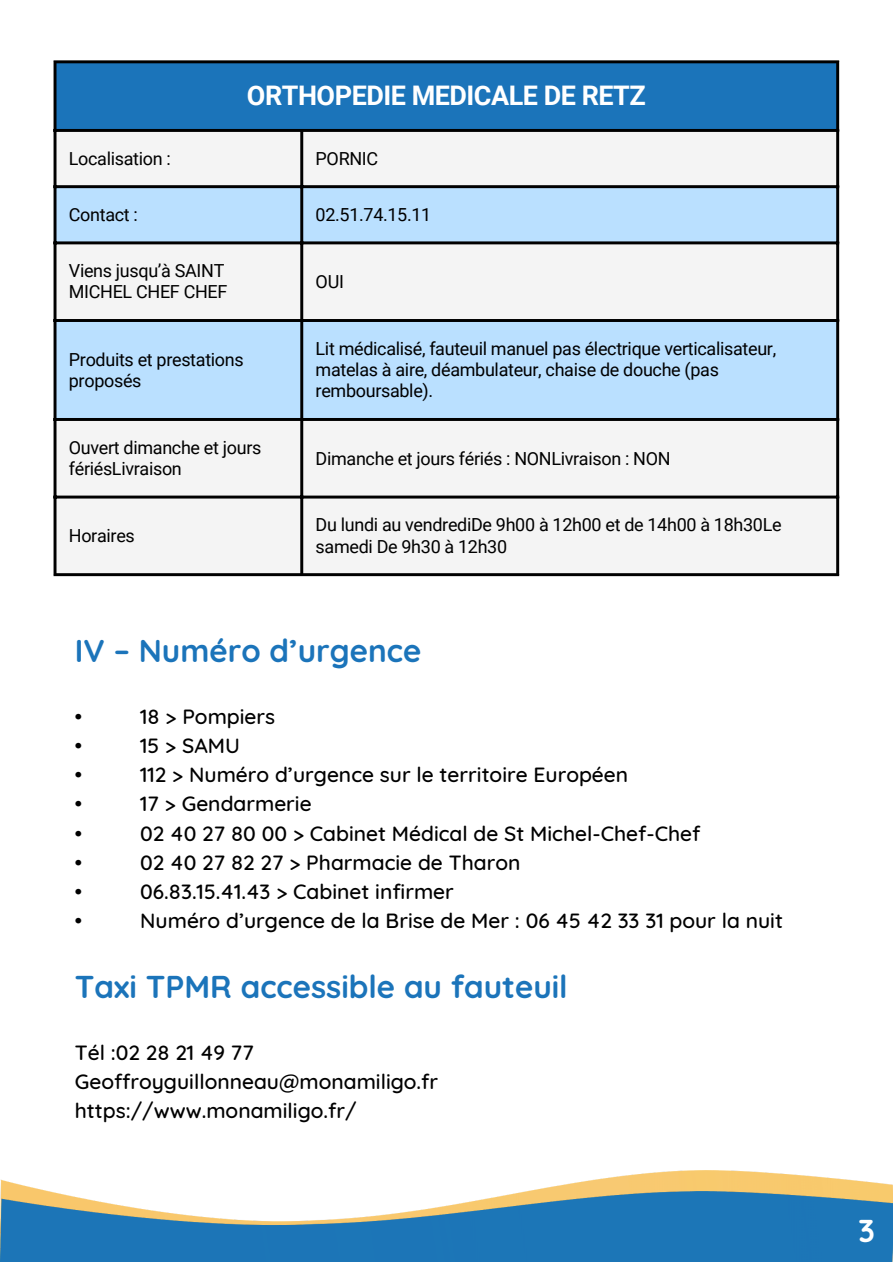
<style>
.page{position:relative;width:893px;height:1264px;background:#fff}
.page>*{position:absolute;margin:0;border:0;box-sizing:border-box;transform-origin:0 0}
.t1{font:700 31.5px "Quicksand";color:#1b74ba}
.t2{font:700 31.5px "Quicksand";color:#fff}
.t3{font:700 27px "Roboto";letter-spacing:-.02em;color:#fff}
.t4{font:500 21px/29.2px "Quicksand";color:#000}
.t5{font:18px/21.3px "Roboto";letter-spacing:-.015em;color:#000}
</style>
<div class="page">
<div style="left:55px;top:62px;width:782px;height:69px;background:#1b74ba"></div>
<div style="left:56px;top:132px;width:780px;height:441px;background:#f4f4f4"></div>
<svg style="left:56px;top:188px;width:780px;height:230px;fill:#bae0ff"></svg>
<hr style="left:54px;top:63px;width:2px;height:510px;background:#000">
<hr style="left:300px;top:132px;width:3px;height:441px;background:#000">
<hr style="left:836px;top:63px;width:3px;height:510px;background:#000">
<hr style="left:54px;top:60px;width:785px;height:3px;background:#000">
<hr style="left:54px;top:129px;width:785px;height:3px;background:#000">
<hr style="left:54px;top:185px;width:785px;height:3px;background:#000">
<hr style="left:54px;top:241px;width:785px;height:3px;background:#000">
<hr style="left:54px;top:319px;width:785px;height:3px;background:#000">
<hr style="left:54px;top:418px;width:785px;height:3px;background:#000">
<hr style="left:54px;top:495px;width:785px;height:3px;background:#000">
<hr style="left:54px;top:573px;width:785px;height:3px;background:#000">
<img style="left:0;top:1170px;width:892px;height:21px">
<img style="left:0;top:1191px;width:892px;height:70px">
<h2 class="t3" style="left:247px;top:80px;width:400px">ORTHOPEDIE MEDICALE DE RETZ</h2>
<p class="t5" style="left:69px;top:148px;width:103px">Localisation :</p>
<p class="t5" style="left:315px;top:148px;width:64px">PORNIC</p>
<p class="t5" style="left:69px;top:204px;width:71px">Contact :</p>
<p class="t5" style="left:315px;top:204px;width:117px">02.51.74.15.11</p>
<p class="t5" style="left:69px;top:260px;width:160px">Viens jusqu’à SAINT<br>MICHEL CHEF CHEF</p>
<p class="t5" style="left:315px;top:271px;width:30px">OUI</p>
<p class="t5" style="left:69px;top:349px;width:176px">Produits et prestations proposés</p>
<p class="t5" style="left:315px;top:338px;width:462px">Lit médicalisé, fauteuil manuel pas électrique verticalisateur, matelas à aire, déambulateur, chaise de douche (pas remboursable).</p>
<p class="t5" style="left:69px;top:437px;width:194px">Ouvert dimanche et jours fériésLivraison</p>
<p class="t5" style="left:315px;top:448px;width:356px">Dimanche et jours fériés : NONLivraison : NON</p>
<p class="t5" style="left:69px;top:525px;width:67px">Horaires</p>
<p class="t5" style="left:315px;top:514px;width:467px">Du lundi au vendrediDe 9h00 à 12h00 et de 14h00 à 18h30Le samedi De 9h30 à 12h30</p>
<h1 class="t1" style="left:75px;top:630px;width:348px">IV – Numéro d’urgence</h1>
<p class="t4" style="left:75px;top:701px;width:9px">•</p>
<p class="t4" style="left:140px;top:701px;width:136px">18 &gt; Pompiers</p>
<p class="t4" style="left:75px;top:730px;width:9px">•</p>
<p class="t4" style="left:140px;top:730px;width:101px">15 &gt; SAMU</p>
<p class="t4" style="left:75px;top:759px;width:9px">•</p>
<p class="t4" style="left:140px;top:759px;width:489px">112 &gt; Numéro d’urgence sur le territoire Européen</p>
<p class="t4" style="left:75px;top:788px;width:9px">•</p>
<p class="t4" style="left:140px;top:788px;width:173px">17 &gt; Gendarmerie</p>
<p class="t4" style="left:75px;top:818px;width:9px">•</p>
<p class="t4" style="left:140px;top:818px;width:561px">02 40 27 80 00 &gt; Cabinet Médical de St Michel-Chef-Chef</p>
<p class="t4" style="left:75px;top:847px;width:9px">•</p>
<p class="t4" style="left:140px;top:847px;width:382px">02 40 27 82 27 &gt; Pharmacie de Tharon</p>
<p class="t4" style="left:75px;top:876px;width:9px">•</p>
<p class="t4" style="left:140px;top:876px;width:315px">06.83.15.41.43 &gt; Cabinet infirmer</p>
<p class="t4" style="left:75px;top:905px;width:9px">•</p>
<p class="t4" style="left:140px;top:905px;width:644px">Numéro d’urgence de la Brise de Mer : 06 45 42 33 31 pour la nuit</p>
<h1 class="t1" style="left:75px;top:966px;width:494px">Taxi TPMR accessible au fauteuil</h1>
<p class="t4" style="left:75px;top:1037px;width:365px">Tél :02 28 21 49 77<br>Geoffroyguillonneau@monamiligo.fr https://www.monamiligo.fr/</p>
<h1 class="t2" style="left:858px;top:1210px;width:18px">3</h1>
</div>
